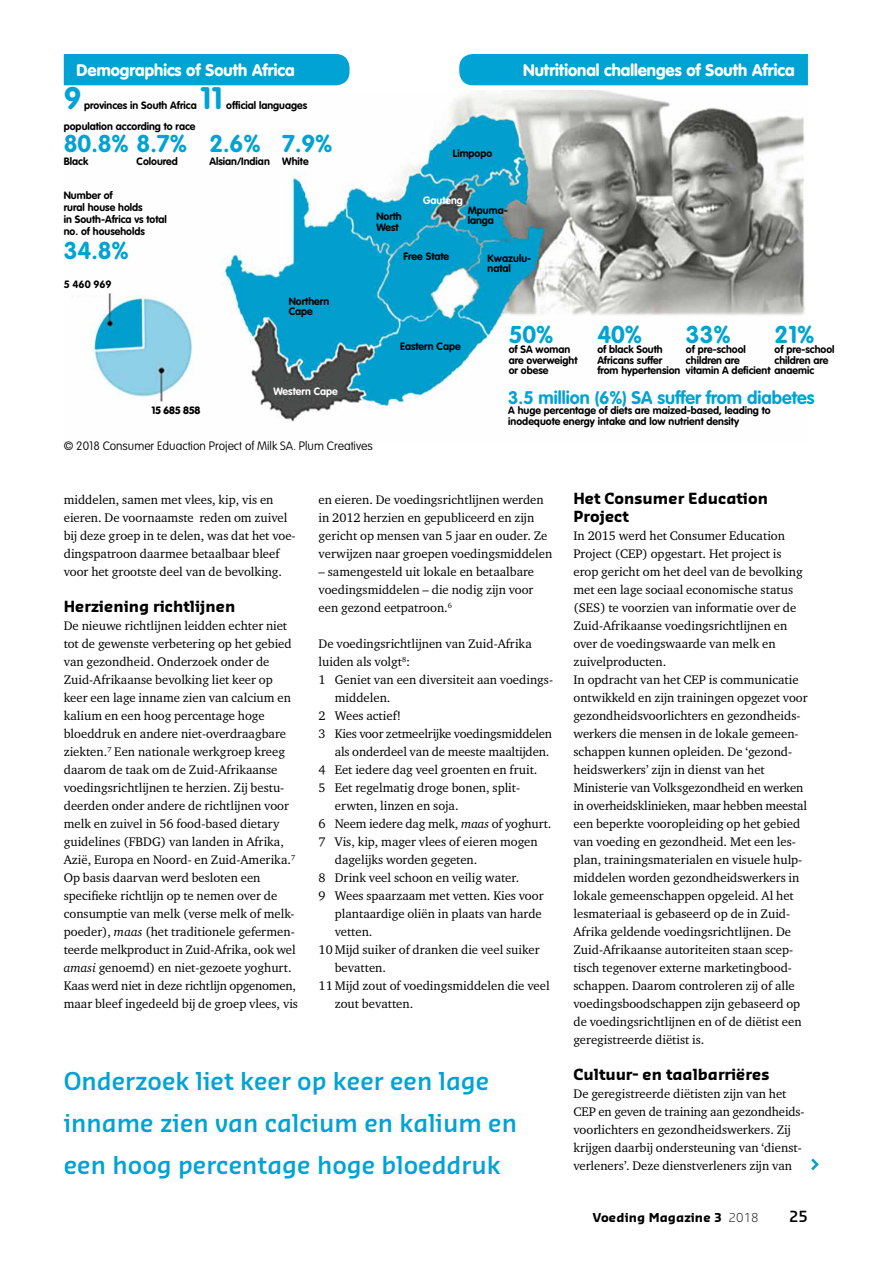
<style>
.page{position:relative;width:893px;height:1263px;background:#fff}
.page>*{position:absolute;margin:0;border:0;box-sizing:border-box;transform-origin:0 0}
.t1{font:700 30.75px "VAG Rounded";color:#00a3d3}
.t2{font:600 24px/42px "Sansa Std";color:#00a3d3}
.t3{font:700 24px "VAG Rounded";color:#00a3d3}
.t4{font:700 18px "VAG Rounded";color:#00a3d3}
.t5{font:900 16.5px "VAG Rounded";color:#fff}
.t6{font:700 15px/18px "Sansa Std";color:#000}
.t7{font:600 15px "Sansa Std";color:#000}
.t8{font:12.75px/18px "Charter ITC Std";color:#000}
.t9{font:100 12px "VAG Rounded";color:#000}
.t10{font:700 12px "Sansa Std";letter-spacing:.01em;color:#000}
.t11{font:700 10.5px/10.5px "VAG Rounded";color:#000}
.t12{font:700 10.5px "VAG Rounded";color:#fff}
.t13{font:900 10.5px "VAG Rounded";color:#000}
.s1{font-style:italic}
.s2{font-weight:300}
</style>
<div class="page">
<svg style="left:811px;top:1158px;width:8px;height:12px"></svg>
<img style="left:90px;top:90px;width:715px;height:332px">
<div style="left:64px;top:54px;width:286px;height:31px;background:#00a3d3"></div>
<div style="left:459px;top:54px;width:349px;height:31px;background:#00a3d3"></div>
<p class="t5" style="left:77px;top:60px;width:219px">Demographics of South Africa</p>
<p class="t5" style="left:523px;top:60px;width:273px">Nutritional challenges of South Africa</p>
<h1 class="t1" style="left:64px;top:80px;width:19px">9</h1>
<h1 class="t1" style="left:200px;top:80px;width:24px">11</h1>
<p class="t11" style="left:84px;top:100px;width:114px">provinces in South Africa</p>
<p class="t11" style="left:226px;top:100px;width:82px">official languages</p>
<p class="t11" style="left:64px;top:121px;width:133px">population according to race</p>
<h2 class="t3" style="left:64px;top:130px;width:125px">80.8% 8.7%</h2>
<p class="t11" style="left:64px;top:156px;width:26px">Black</p>
<p class="t11" style="left:137px;top:156px;width:43px">Coloured</p>
<p class="t11" style="left:64px;top:189px;width:105px;line-height:12px">Number of<br>rural house holds<br>in South-Africa vs total no. of households</p>
<h2 class="t3" style="left:64px;top:237px;width:67px">34.8%</h2>
<p class="t11" style="left:64px;top:279px;width:49px">5 460 969</p>
<h2 class="t3" style="left:209px;top:130px;width:53px">2.6%</h2>
<p class="t11" style="left:209px;top:156px;width:62px">Alsian/Indian</p>
<h2 class="t3" style="left:282px;top:130px;width:52px">7.9%</h2>
<p class="t11" style="left:282px;top:156px;width:28px">White</p>
<p class="t11" style="left:289px;top:296px;width:42px">Northern<br>Cape</p>
<p class="t13" style="left:152px;top:404px;width:50px">15 685 858</p>
<p class="t12" style="left:273px;top:385px;width:66px">Western Cape</p>
<p class="t11" style="left:453px;top:148px;width:41px">Limpopo</p>
<p class="t12" style="left:423px;top:194px;width:41px">Gauteng</p>
<p class="t11" style="left:468px;top:205px;width:42px">Mpuma&shy;langa</p>
<p class="t11" style="left:488px;top:253px;width:45px">Kwazulu&shy;natal</p>
<p class="t11" style="left:376px;top:211px;width:27px">North<br>West</p>
<p class="t11" style="left:404px;top:251px;width:47px">Free State</p>
<p class="t11" style="left:400px;top:341px;width:62px">Eastern Cape</p>
<h2 class="t3" style="left:775px;top:320px;width:41px">21%</h2>
<p class="t11" style="left:775px;top:344px;width:61px">of pre-school children are</p>
<h3 class="t4" style="left:508px;top:387px;width:308px">3.5 million (6%) SA suffer from diabetes</h3>
<p class="t11" style="left:508px;top:405px;width:264px">A huge percentage of diets are maized-based, leading to inodequote energy intake and low nutrient density</p>
<h2 class="t3" style="left:509px;top:320px;width:46px">50%</h2>
<p class="t11" style="left:509px;top:344px;width:70px">of SA woman are overweight or obese</p>
<h2 class="t3" style="left:597px;top:320px;width:46px">40%</h2>
<p class="t11" style="left:597px;top:344px;width:85px">of black South<br>Africans suffer from hypertension</p>
<h2 class="t3" style="left:686px;top:320px;width:46px">33%</h2>
<p class="t11" style="left:686px;top:344px;width:130px">of pre-school<br>children are<br>vitamin A deficient anaemic</p>
<p class="t9" style="left:64px;top:439px;width:310px">© 2018 Consumer Eduaction Project of Milk SA. Plum Creatives</p>
<p class="t8" style="left:64px;top:490px;width:233px">middelen, samen met vlees, kip, vis en eieren. De voornaamste reden om zuivel bij deze groep in te delen, was dat het voe&shy;dingspatroon daarmee betaalbaar bleef voor het grootste deel van de bevolking.</p>
<p class="t6" style="left:64px;top:597px;width:173px">Herziening richtlijnen</p>
<p class="t8" style="left:64px;top:616px;width:236px">De nieuwe richtlijnen leidden echter niet tot de gewenste verbetering op het gebied van gezondheid. Onderzoek onder de Zuid-Afrikaanse bevolking liet keer op keer een lage inname zien van calcium en kalium en een hoog percentage hoge bloeddruk en andere niet-overdraagbare ziekten.<sup>7</sup> Een nationale werkgroep kreeg daarom de taak om de Zuid-Afrikaanse voedingsrichtlijnen te herzien. Zij bestu&shy;deerden onder andere de richtlijnen voor melk en zuivel in 56 food-based dietary guidelines (FBDG) van landen in Afrika, Azië, Europa en Noord- en Zuid-Amerika.<sup>7<br></sup>Op basis daarvan werd besloten een specifieke richtlijn op te nemen over de consumptie van melk (verse melk of melk&shy;poeder), <span class="s1">maas</span> (het traditionele gefermen&shy;teerde melkproduct in Zuid-Afrika, ook wel <span class="s1">amasi</span> genoemd) en niet-gezoete yoghurt.<br>Kaas werd niet in deze richtlijn opgenomen, maar bleef ingedeeld bij de groep vlees, vis</p>
<p class="t8" style="left:319px;top:490px;width:235px">en eieren. De voedingsrichtlijnen werden in 2012 herzien en gepubliceerd en zijn gericht op mensen van 5 jaar en ouder. Ze verwijzen naar groepen voedingsmiddelen</p>
<p class="t8" style="left:319px;top:562px;width:217px;text-align:justify">– samengesteld uit lokale en betaalbare voedingsmiddelen – die nodig zijn voor een gezond eetpatroon.<sup>6</sup></p>
<p class="t8" style="left:319px;top:634px;width:215px">De voedingsrichtlijnen van Zuid-Afrika</p>
<p class="t8" style="left:319px;top:652px;width:93px">luiden als volgt<sup>8</sup>:</p>
<p class="t8" style="left:319px;top:670px;width:236px">1 Geniet van een diversiteit aan voedings-</p>
<p class="t8" style="left:335px;top:688px;width:57px">middelen.</p>
<p class="t8" style="left:319px;top:706px;width:84px">2 Wees actief!</p>
<p class="t8" style="left:319px;top:724px;width:235px">3 Kies voor zetmeelrijke voedingsmiddelen</p>
<p class="t8" style="left:335px;top:742px;width:216px">als onderdeel van de meeste maaltijden.</p>
<p class="t8" style="left:319px;top:760px;width:220px">4 Eet iedere dag veel groenten en fruit.</p>
<p class="t8" style="left:319px;top:778px;width:203px">5 Eet regelmatig droge bonen, split-</p>
<p class="t8" style="left:335px;top:796px;width:125px">erwten, linzen en soja.</p>
<p class="t8" style="left:319px;top:814px;width:234px">6 Neem iedere dag melk, <span class="s1">maas</span> of yoghurt.</p>
<p class="t8" style="left:319px;top:832px;width:221px">7 Vis, kip, mager vlees of eieren mogen</p>
<p class="t8" style="left:335px;top:850px;width:144px">dagelijks worden gegeten.</p>
<p class="t8" style="left:319px;top:868px;width:202px">8 Drink veel schoon en veilig water.</p>
<p class="t8" style="left:319px;top:886px;width:226px">9 Wees spaarzaam met vetten. Kies voor</p>
<p class="t8" style="left:335px;top:904px;width:208px">plantaardige oliën in plaats van harde</p>
<p class="t8" style="left:335px;top:922px;width:39px">vetten.</p>
<p class="t8" style="left:319px;top:940px;width:222px">10 Mijd suiker of dranken die veel suiker</p>
<p class="t8" style="left:335px;top:958px;width:53px">bevatten.</p>
<p class="t8" style="left:319px;top:976px;width:232px">11 Mijd zout of voedingsmiddelen die veel</p>
<p class="t8" style="left:335px;top:994px;width:80px">zout bevatten.</p>
<h2 class="t2" style="left:64px;top:1059px;width:455px">Onderzoek liet keer op keer een lage inname zien van calcium en kalium en een hoog percentage hoge bloeddruk</h2>
<p class="t6" style="left:573px;top:489px;width:196px">Het Consumer Education<br>Project</p>
<p class="t8" style="left:573px;top:526px;width:236px">In 2015 werd het Consumer Education Project (CEP) opgestart. Het project is erop gericht om het deel van de bevolking met een lage sociaal economische status (SES) te voorzien van informatie over de Zuid-Afrikaanse voedingsrichtlijnen en over de voedingswaarde van melk en zuivelproducten.<br>In opdracht van het CEP is communicatie ontwikkeld en zijn trainingen opgezet voor gezondheidsvoorlichters en gezondheids&shy;werkers die mensen in de lokale gemeen&shy;schappen kunnen opleiden. De ‘gezond&shy;heidswerkers’ zijn in dienst van het Ministerie van Volksgezondheid en werken in overheidsklinieken, maar hebben meestal een beperkte vooropleiding op het gebied van voeding en gezondheid. Met een les&shy;plan, trainingsmaterialen en visuele hulp&shy;middelen worden gezondheidswerkers in lokale gemeenschappen opgeleid. Al het lesmateriaal is gebaseerd op de in Zuid-Afrika geldende voedingsrichtlijnen. De Zuid-Afrikaanse autoriteiten staan scep&shy;tisch tegenover externe marketingbood&shy;schappen. Daarom controleren zij of alle voedingsboodschappen zijn gebaseerd op de voedingsrichtlijnen en of de diëtist een geregistreerde diëtist is.</p>
<p class="t6" style="left:573px;top:1065px;width:197px">Cultuur- en taalbarriëres</p>
<p class="t8" style="left:573px;top:1084px;width:233px">De geregistreerde diëtisten zijn van het CEP en geven de training aan gezondheids&shy;voorlichters en gezondheidswerkers. Zij krijgen daarbij ondersteuning van ‘dienst&shy;verleners’. Deze dienstverleners zijn van</p>
<p class="t10" style="left:592px;top:1210px;width:168px">Voeding Magazine 3 <span class="s2">2018</span></p>
<p class="t7" style="left:789px;top:1206px;width:20px">25</p>
</div>
